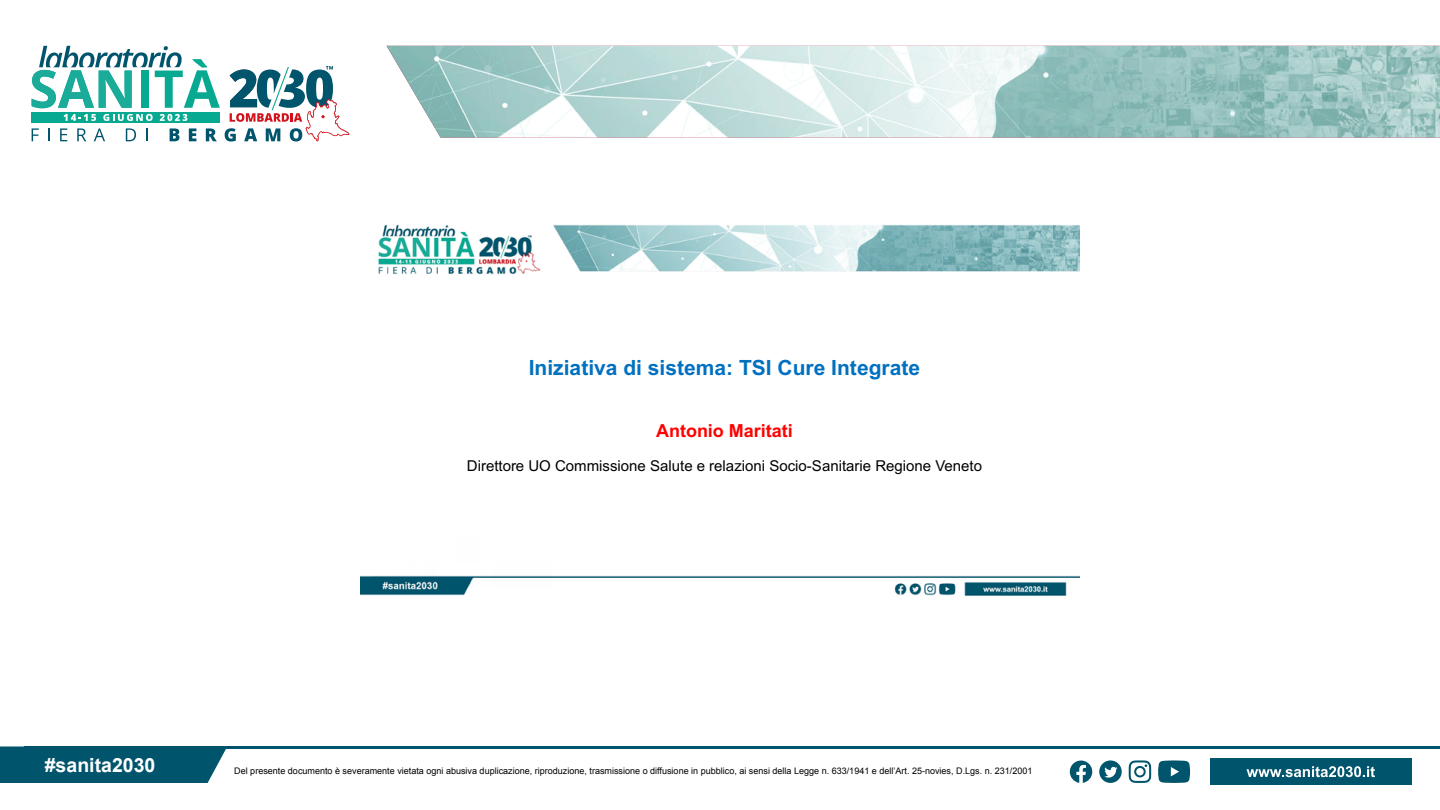
<style>
.page{position:relative;width:1440px;height:810px;background:#fff}
.page>*{position:absolute;margin:0;border:0;box-sizing:border-box;transform-origin:0 0}
.t1{font:700 21px "Arial";color:#0070c0}
.t2{font:700 19.5px "Arial";color:#fff}
.t3{font:700 18px "Arial";color:#f00}
.t4{font:15px "Arial";color:#000}
.t5{font:9px "Arial";color:#000}
</style>
<div class="page">
<img style="left:386px;top:46px;width:1054px;height:92px">
<svg style="left:32px;top:46px;width:317px;height:95px"></svg>
<div style="left:0;top:746px;width:226px;height:37px;background:#00546b"></div>
<div style="left:1210px;top:759px;width:201px;height:26px;background:#00546b"></div>
<hr style="left:24px;top:746px;width:1416px;height:3px;background:#00546b">
<svg style="left:1247px;top:766px;width:128px;height:11px"></svg>
<svg style="left:1129px;top:760px;width:22px;height:23px"></svg>
<svg style="left:1158px;top:760px;width:32px;height:23px"></svg>
<svg style="left:1070px;top:761px;width:22px;height:22px"></svg>
<svg style="left:1099px;top:760px;width:23px;height:23px"></svg>
<img style="left:360px;top:224px;width:720px;height:372px">
<h1 class="t1" style="left:529px;top:353px;width:393px">Iniziativa di sistema: TSI Cure Integrate</h1>
<h3 class="t3" style="left:656px;top:418px;width:138px">Antonio Maritati</h3>
<h3 class="t4" style="left:467px;top:455px;width:517px">Direttore UO Commissione Salute e relazioni Socio-Sanitarie Regione Veneto</h3>
<h2 class="t2" style="left:45px;top:752px;width:112px">#sanita2030</h2>
<p class="t5" style="left:234px;top:765px;width:800px">Del presente documento è severamente vietata ogni abusiva duplicazione, riproduzione, trasmissione o diffusione in pubblico, ai sensi della Legge n. 633/1941 e dell’Art. 25-novies, D.Lgs. n. 231/2001</p>
</div>
